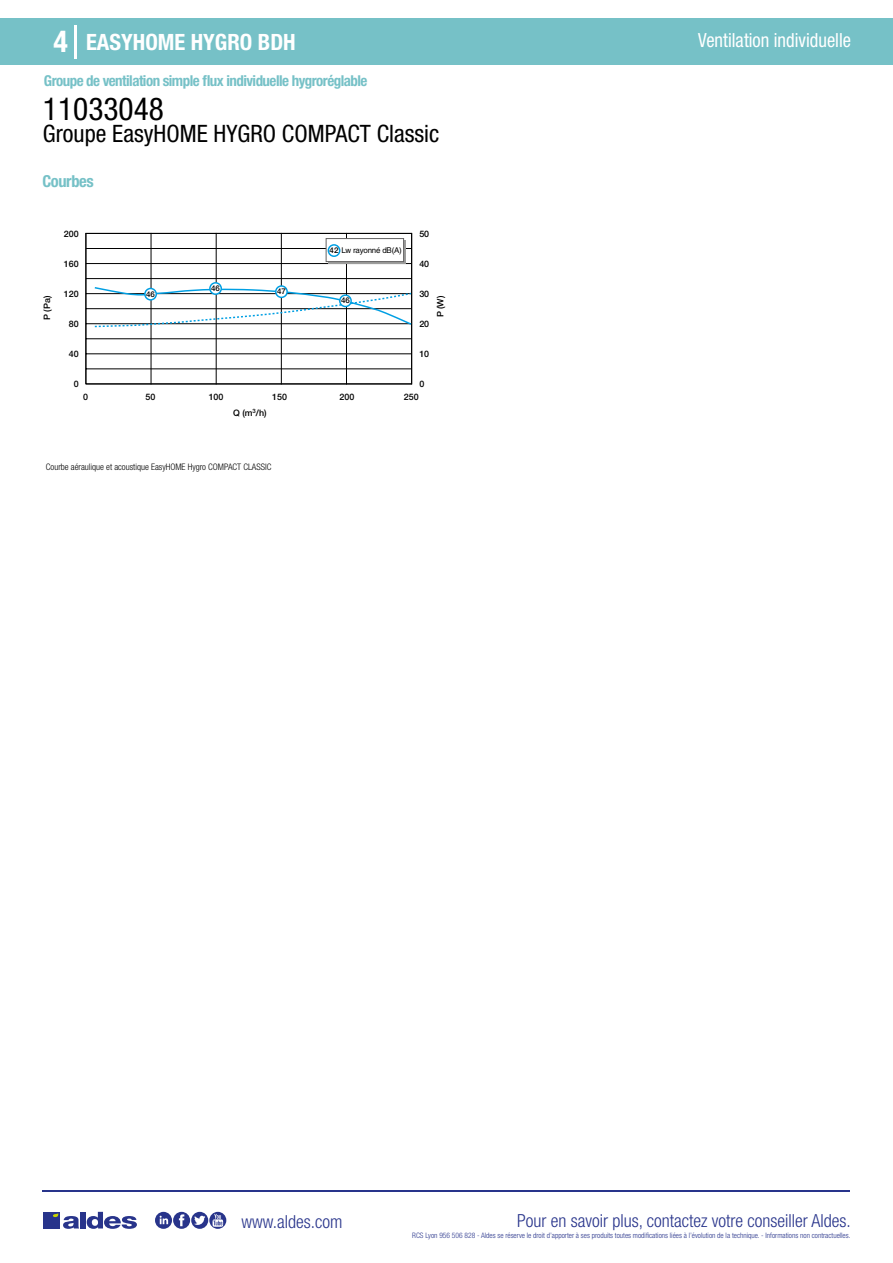
<style>
.page{position:relative;width:893px;height:1263px;background:#fff}
.page>*{position:absolute;margin:0;border:0;box-sizing:border-box;transform-origin:0 0}
.t1{font:condensed 31.5px "Helvetica Neue LT Std";color:#000}
.t2{font:700 condensed 30px "Helvetica Neue LT Std";color:#fff}
.t3{font:condensed 24px "Helvetica Neue LT Std";color:#000}
.t4{font:700 condensed 22.5px "Helvetica Neue LT Std";color:#fff}
.t5{font:condensed 19.5px "Helvetica Neue LT Std";color:#fff;scale:.95 1}
.t6{font:300 condensed 18px "Helvetica Neue";color:#28348b}
.t7{font:700 condensed 16.5px "Helvetica Neue LT Std";letter-spacing:-.025em;color:#76c1c7}
.t8{font:700 condensed 15px "Helvetica Neue LT Std";letter-spacing:-.035em;color:#76c1c7}
.t9{font:300 condensed 9px "Helvetica Neue";color:#000}
.t10{font:500 8.85px "Helvetica Neue";color:#000}
.t11{font:7.95px "Helvetica";letter-spacing:-.025em;color:#000}
.t12{font:500 7.95px "Helvetica Neue";color:#000}
.t13{font:300 condensed 7.5px "Helvetica Neue";color:#28348b}
.s1{font-family:"Helvetica Neue";font-weight:500}
</style>
<div class="page">
<div style="left:0;top:18px;width:893px;height:46px;background:#76c1c7"></div>
<hr style="left:74px;top:25px;width:2px;height:33px;background:#fff">
<hr style="left:43px;top:1190px;width:807px;height:1px;background:#28348b">
<svg style="left:155px;top:1212px;width:71px;height:17px"></svg>
<div style="left:43px;top:1212px;width:17px;height:16px;background:#28348b"></div>
<div style="left:80px;top:1212px;width:6px;height:16px;background:#28348b"></div>
<svg style="left:87px;top:1212px;width:50px;height:17px"></svg>
<svg style="left:53px;top:1213px;width:26px;height:16px"></svg>
<hr style="left:86px;top:248px;width:325px;height:1px;background:#000">
<hr style="left:86px;top:263px;width:325px;height:1px;background:#000">
<hr style="left:86px;top:278px;width:325px;height:1px;background:#000">
<hr style="left:86px;top:293px;width:325px;height:1px;background:#000">
<hr style="left:86px;top:308px;width:325px;height:1px;background:#000">
<hr style="left:86px;top:323px;width:325px;height:1px;background:#000">
<hr style="left:86px;top:338px;width:325px;height:1px;background:#000">
<hr style="left:86px;top:354px;width:325px;height:1px;background:#000">
<hr style="left:86px;top:369px;width:326px;height:1px;background:#000">
<hr style="left:86px;top:384px;width:326px;height:1px;background:#000">
<hr style="left:151px;top:233px;width:1px;height:151px;background:#000">
<hr style="left:216px;top:233px;width:1px;height:151px;background:#000">
<hr style="left:281px;top:233px;width:1px;height:151px;background:#000">
<hr style="left:346px;top:233px;width:1px;height:151px;background:#000">
<div style="left:85px;top:233px;width:327px;height:151px;border:1px solid #000"></div>
<svg style="left:93px;top:286px;width:320px;height:42px"></svg>
<div style="left:328px;top:241px;width:78px;height:23px;background:#9d9d9c"></div>
<div style="left:326px;top:238px;width:78px;height:24px;background:#fff;border:1px solid #646363"></div>
<svg style="left:328px;top:245px;width:12px;height:11px"></svg>
<div style="left:328px;top:244px;width:12px;height:13px;border:1px solid #009fe3;border-radius:50%"></div>
<svg style="left:145px;top:288px;width:11px;height:12px"></svg>
<div style="left:144px;top:288px;width:13px;height:13px;border:1px solid #009fe3;border-radius:50%"></div>
<svg style="left:210px;top:283px;width:11px;height:11px"></svg>
<div style="left:209px;top:282px;width:13px;height:13px;border:1px solid #009fe3;border-radius:50%"></div>
<svg style="left:276px;top:286px;width:11px;height:11px"></svg>
<div style="left:275px;top:285px;width:13px;height:13px;border:1px solid #009fe3;border-radius:50%"></div>
<svg style="left:340px;top:295px;width:11px;height:11px"></svg>
<div style="left:339px;top:294px;width:13px;height:13px;border:1px solid #009fe3;border-radius:50%"></div>
<h2 class="t2" style="left:54px;top:24px;width:16px">4</h2>
<h3 class="t4" style="left:86px;top:28px;width:211px">EASYHOME HYGRO BDH</h3>
<h3 class="t5" style="left:698px;top:29px;width:162px">Ventilation individuelle</h3>
<h3 class="t8" style="left:44px;top:71px;width:325px">Groupe de ventilation simple flux individuelle hygroréglable</h3>
<h1 class="t1" style="left:43px;top:91px;width:122px">11033048</h1>
<h3 class="t3" style="left:43px;top:120px;width:398px">Groupe EasyHOME HYGRO COMPACT Classic</h3>
<h3 class="t7" style="left:43px;top:171px;width:53px">Courbes</h3>
<p class="t10" style="left:64px;top:228px;width:16px">200</p>
<p class="t10" style="left:64px;top:258px;width:16px">160</p>
<p class="t11" style="left:330px;top:246px;width:74px"><span class="s1">42</span> Lw rayonné dB(A)</p>
<p class="t10" style="left:419px;top:228px;width:11px">50</p>
<p class="t10" style="left:419px;top:258px;width:11px">40</p>
<p class="t12" style="left:211px;top:283px;width:10px">46</p>
<p class="t12" style="left:277px;top:287px;width:10px">47</p>
<p class="t10" style="left:64px;top:288px;width:16px">120</p>
<p class="t10" style="left:419px;top:288px;width:11px">30</p>
<p class="t12" style="left:146px;top:289px;width:10px">46</p>
<p class="t10" style="left:42px;top:320px;width:26px;rotate:-90deg">P (Pa)</p>
<p class="t10" style="left:435px;top:317px;width:23px;rotate:-90deg">P (W)</p>
<p class="t12" style="left:341px;top:296px;width:10px">46</p>
<p class="t10" style="left:69px;top:318px;width:11px">80</p>
<p class="t10" style="left:419px;top:318px;width:11px">20</p>
<p class="t10" style="left:69px;top:348px;width:11px">40</p>
<p class="t10" style="left:74px;top:378px;width:6px">0</p>
<p class="t10" style="left:419px;top:348px;width:11px">10</p>
<p class="t10" style="left:419px;top:378px;width:6px">0</p>
<p class="t10" style="left:83px;top:391px;width:6px">0</p>
<p class="t10" style="left:146px;top:391px;width:11px">50</p>
<p class="t10" style="left:209px;top:391px;width:16px">100</p>
<p class="t10" style="left:272px;top:391px;width:16px">150</p>
<p class="t10" style="left:340px;top:391px;width:16px">200</p>
<p class="t10" style="left:404px;top:391px;width:16px">250</p>
<p class="t10" style="left:233px;top:408px;width:35px">Q (m<sup>3</sup>/h)</p>
<p class="t9" style="left:46px;top:461px;width:227px">Courbe aéraulique et acoustique EasyHOME Hygro COMPACT CLASSIC</p>
<h3 class="t6" style="left:241px;top:1211px;width:102px">www.aldes.com</h3>
<h3 class="t6" style="left:517px;top:1211px;width:335px">Pour en savoir plus, contactez votre conseiller Aldes.</h3>
<p class="t13" style="left:412px;top:1230px;width:440px">RCS Lyon 956 506 828 - Aldes se réserve le droit d’apporter à ses produits toutes modifications liées à l’évolution de la technique. - Informations non contractuelles.</p>
</div>
